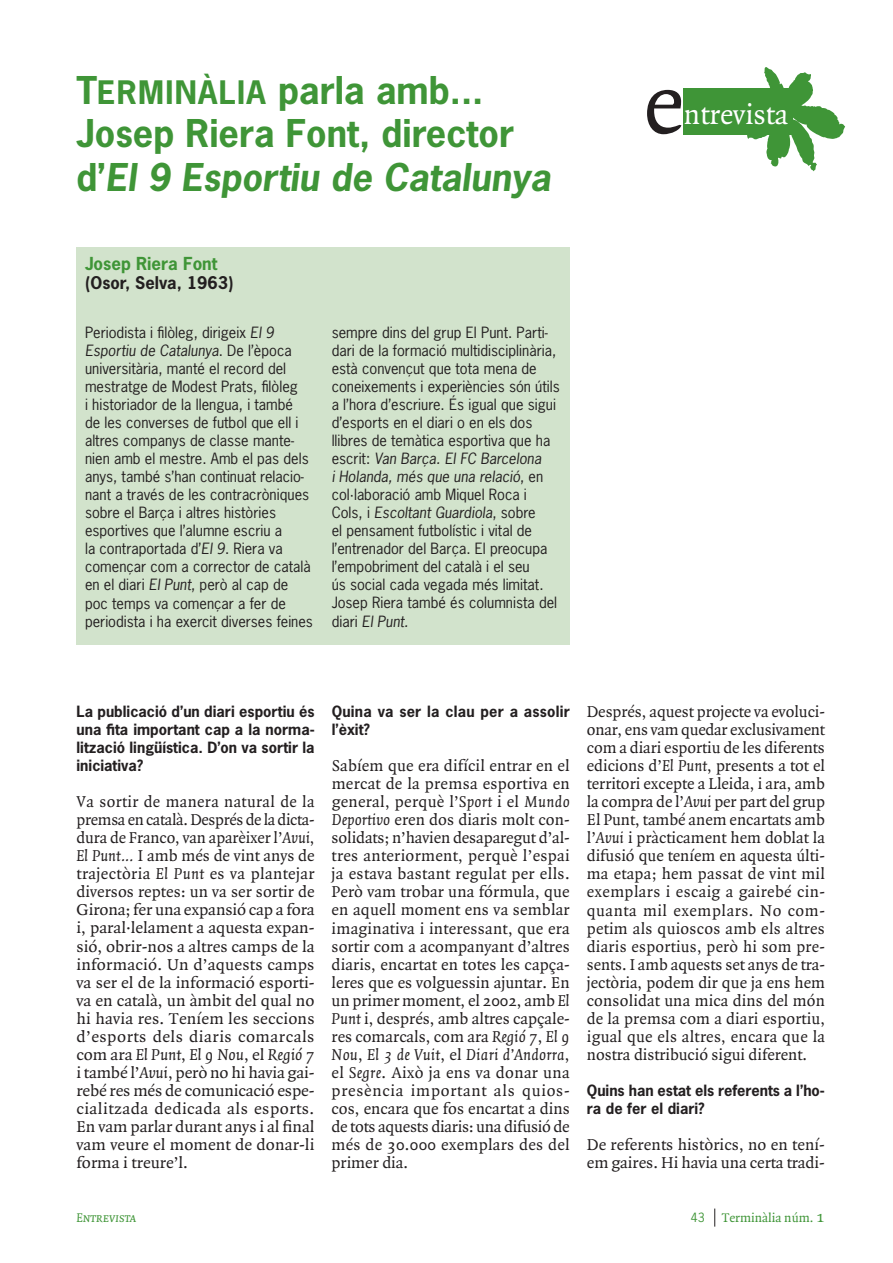
<style>
.page{position:relative;width:893px;height:1263px;background:#fff}
.page>*{position:absolute;margin:0;border:0;box-sizing:border-box;transform-origin:0 0}
.t1{font:93px "Quadraat";color:#231f20}
.t2{font:700 36px/43.2px "News Gothic";color:#3f9537}
.t3{font:30px "Quadraat";color:#fff}
.t4{font:16.8px/18px "Quadraat";color:#231f20;text-align:justify}
.t5{font:700 16.8px "News Gothic";color:#3f9537}
.t6{font:700 16.5px "News Gothic";color:#231f20}
.t7{font:14.7px/18px "News Gothic";color:#231f20}
.t8{font:700 14.7px/18px "News Gothic";color:#231f20}
.t9{font:13.5px "Quadraat";color:#3f9537}
.t10{font:13.5px "Quadraat Italic Small Caps";color:#3f9537}
.t11{font:12px "News Gothic";color:#3f9537}
.s1{font-style:inherit}
.s2{font-size:30.45px}
.s3{font-style:italic}
.s4{font-family:"Quadraat Small Caps";font-size:15.75px}
</style>
<div class="page">
<svg style="left:714px;top:1208px;width:1px;height:18px"></svg>
<div style="left:683px;top:89px;width:109px;height:46px;background:#3f9537"></div>
<svg style="left:738px;top:67px;width:107px;height:104px"></svg>
<div style="left:77px;top:247px;width:493px;height:398px;background:#d2e3cc"></div>
<h2 class="t2" style="left:77px;top:68px;width:476px"><span class="s1">T</span><span class="s2">ERMINÀLIA</span> parla amb...<br>Josep Riera Font, director d’<span class="s3">El 9 Esportiu de Catalunya</span></h2>
<p class="t5" style="left:85px;top:252px;width:134px">Josep Riera Font</p>
<p class="t6" style="left:85px;top:272px;width:150px">(Osor, Selva, 1963)</p>
<p class="t7" style="left:85px;top:323px;width:229px">Periodista i filòleg, dirigeix <span class="s3">El 9<br>Esportiu de Catalunya</span>. De l’època universitària, manté el record del mestratge de Modest Prats, filòleg<br>i historiador de la llengua, i també<br>de les converses de futbol que ell i altres companys de classe mante&shy;nien amb el mestre. Amb el pas dels anys, també s’han continuat relacio&shy;nant a través de les contracròniques sobre el Barça i altres històries esportives que l’alumne escriu a<br>la contraportada d’<span class="s3">El 9</span>. Riera va començar com a corrector de català en el diari <span class="s3">El Punt</span>, però al cap de poc temps va començar a fer de periodista i ha exercit diverses feines</p>
<p class="t7" style="left:332px;top:323px;width:230px">sempre dins del grup El Punt. Parti&shy;dari de la formació multidisciplinària, està convençut que tota mena de coneixements i experiències són útils a l’hora d’escriure. És igual que sigui d’esports en el diari o en els dos llibres de temàtica esportiva que ha escrit: <span class="s3">Van Barça. El FC Barcelona<br>i Holanda, més que una relació</span>, en col·laboració amb Miquel Roca i Cols, i <span class="s3">Escoltant Guardiola</span>, sobre<br>el pensament futbolístic i vital de l’entrenador del Barça. El preocupa l’empobriment del català i el seu<br>ús social cada vegada més limitat.<br>Josep Riera també és columnista del diari <span class="s3">El Punt.</span></p>
<h1 class="t1" style="left:643px;top:55px;width:42px">e</h1>
<h3 class="t3" style="left:684px;top:99px;width:106px">ntrevista</h3>
<p class="t8" style="left:77px;top:702px;width:240px;text-align:justify">La publicació d’un diari esportiu és una fita important cap a la norma&shy;lització lingüística. D’on va sortir la iniciativa?</p>
<p class="t4" style="left:76px;top:793px;width:240px">Va sortir de manera natural de la premsa encatalà.Després de ladicta&shy;dura de Franco, van aparèixer l’<span class="s3">Avui</span>, <span class="s3">El Punt…</span> I amb més de vint anys de trajectòria <span class="s3">El Punt</span> es va plantejar diversos reptes: un va ser sortir de Girona; fer una expansió cap a fora i, paral·lelament a aquesta expan&shy;sió, obrir-nos a altres camps de la informació. Un d’aquests camps va ser el de la informació esporti&shy;va en català, un àmbit del qual no hi havia res. Teníem les seccions d’esports dels diaris comarcals com ara <span class="s3">El Punt</span>, <span class="s3">El 9 Nou</span>, el <span class="s3">Regió 7 </span>i també l’<span class="s3">Avui</span>, però no hi havia gai&shy;rebé res més de comunicació espe&shy;cialitzada dedicada als esports.<br>En vam parlar durant anys i al final vam veure el moment de donar-li forma i treure’l.</p>
<p class="t8" style="left:332px;top:702px;width:240px">Quina va ser la clau per a assolir l’èxit?</p>
<p class="t4" style="left:332px;top:757px;width:240px">Sabíem que era difícil entrar en el mercat de la premsa esportiva en general, perquè l’<span class="s3">Sport</span> i el <span class="s3">Mundo Deportivo</span> eren dos diaris molt con&shy;solidats; n’havien desaparegut d’al&shy;tres anteriorment, perquè l’espai ja estava bastant regulat per ells.<br>Però vam trobar una fórmula, que en aquell moment ens va semblar imaginativa i interessant, que era sortir com a acompanyant d’altres diaris, encartat en totes les capça&shy;leres que es volguessin ajuntar. En un primer moment, el 2002, amb <span class="s3">El Punt</span> i, després, amb altres capçale&shy;res comarcals, com ara <span class="s3">Regió 7</span>, <span class="s3">El 9<br>Nou</span>, <span class="s3">El 3 de Vuit</span>, el <span class="s3">Diari d’Andorra</span>, el <span class="s3">Segre</span>. Això ja ens va donar una presència important als quios&shy;cos, encara que fos encartat a dins de tots aquests diaris: una difusió de més de 30.000 exemplars des del primer dia.</p>
<p class="t4" style="left:587px;top:703px;width:240px">Després, aquest projecte va evoluci&shy;onar, ens vam quedar exclusivament com a diari esportiu de les diferents edicions d’<span class="s3">El Punt</span>, presents a tot el territori excepte a Lleida, i ara, amb la compra de l’<span class="s3">Avui</span> per part del grup El Punt, també anem encartats amb l’<span class="s3">Avui</span> i pràcticament hem doblat la difusió que teníem en aquesta últi&shy;ma etapa; hem passat de vint mil exemplars i escaig a gairebé cin&shy;quanta mil exemplars. No com&shy;petim als quioscos amb els altres diaris esportius, però hi som pre&shy;sents. I amb aquests set anys de tra&shy;jectòria, podem dir que ja ens hem consolidat una mica dins del món de la premsa com a diari esportiu, igual que els altres, encara que la nostra distribució sigui diferent.</p>
<p class="t8" style="left:587px;top:1081px;width:240px">Quins han estat els referents a l’ho&shy;ra de fer el diari?</p>
<p class="t4" style="left:587px;top:1136px;width:240px">De referents històrics, no en tení&shy;em gaires. Hi havia una certa tradi-</p>
<p class="t10" style="left:77px;top:1211px;width:61px">Entrevista</p>
<p class="t11" style="left:691px;top:1210px;width:15px">43</p>
<p class="t9" style="left:722px;top:1211px;width:104px">Terminàlia núm. <span class="s4">1</span></p>
</div>
